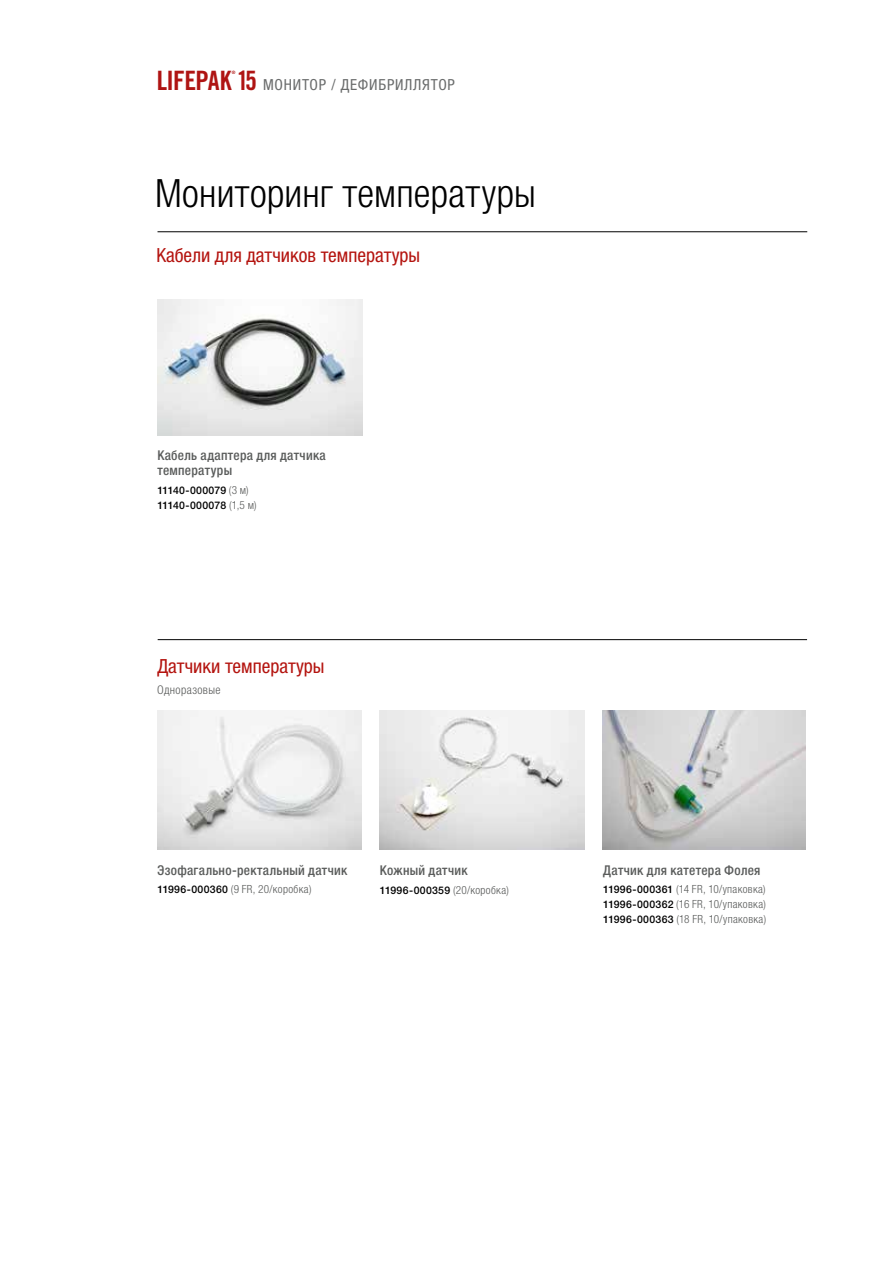
<style>
.page{position:relative;width:893px;height:1263px;background:#fff}
.page>*{position:absolute;margin:0;border:0;box-sizing:border-box;transform-origin:0 0}
.t1{font:300 condensed 39px "Helvetica Neue LTW1 G";letter-spacing:.005em;color:#000}
.t2{font:26.7px "Trade Gothic LT Std Bd Cn 20";letter-spacing:-.025em;color:#af1413}
.t3{font:condensed 19.5px "Helvetica Neue LTW1 G";color:#b4140f}
.t4{font:condensed 15.3px "Helvetica Neue LTW1 G";letter-spacing:.05em;color:#6a6c6c}
.t5{font:500 condensed 13.5px/15px "Helvetica Neue LTW1 G";letter-spacing:.02em;color:#5a5c5b}
.t6{font:300 condensed 12px "Helvetica Neue LTW1 G";letter-spacing:.03em;color:#5a5c5b}
.t7{font:300 condensed 11.25px/15px "Helvetica Neue LTW1 G";letter-spacing:.03em;color:#5a5c5b;text-align:justify}
.t8{font:500 10.5px/15px "Helvetica Neue LTW1 G";letter-spacing:.02em;color:#000}
.t9{font:4.65px "Trade Gothic LT Std Bd Cn 20";color:#af1413}
.s1{font-family:"Trade Gothic LT Std Bd Cn 20";font-stretch:normal;font-size:26.7px;color:#af1413}
.s2{font-weight:300;font-stretch:condensed;font-size:11.25px;color:#5a5c5b}
.s3{font-weight:500;font-stretch:normal;font-size:10.5px;color:#000}
</style>
<div class="page">
<img style="left:157px;top:299px;width:205px;height:136px">
<img style="left:158px;top:710px;width:204px;height:140px">
<img style="left:380px;top:710px;width:204px;height:140px">
<hr style="left:158px;top:231px;width:649px;height:1px;background:#000">
<img style="left:603px;top:710px;width:202px;height:140px">
<hr style="left:158px;top:639px;width:649px;height:1px;background:#000">
<h2 class="t2" style="left:157px;top:64px;width:76px">LIFEPAK</h2>
<p class="t9" style="left:232px;top:70px;width:5px">®</p>
<h3 class="t4" style="left:237px;top:76px;width:219px"><span class="s1">15</span> МОНИТОР / ДЕФИБРИЛЛЯТОР</h3>
<h1 class="t1" style="left:155px;top:171px;width:382px">Мониторинг температуры</h1>
<h3 class="t3" style="left:156px;top:244px;width:265px">Кабели для датчиков температуры</h3>
<p class="t5" style="left:157px;top:448px;width:170px">Кабель адаптера для датчика температуры</p>
<p class="t8" style="left:157px;top:482px;width:101px">11140-000079 <span class="s2">(3 м)<br></span>11140-000078 <span class="s2">(1,5 м)</span></p>
<h3 class="t3" style="left:158px;top:654px;width:169px">Датчики температуры</h3>
<p class="t6" style="left:157px;top:683px;width:65px">Одноразовые</p>
<p class="t5" style="left:158px;top:862px;width:191px">Эзофагально-ректальный датчик</p>
<p class="t7" style="left:158px;top:881px;width:156px"><span class="s3">11996-000360</span> (9 FR, 20/коробка)</p>
<p class="t5" style="left:380px;top:863px;width:89px">Кожный датчик</p>
<p class="t8" style="left:380px;top:882px;width:131px">11996-000359 <span class="s2">(20/коробка)</span></p>
<p class="t5" style="left:603px;top:863px;width:159px">Датчик для катетера Фолея</p>
<p class="t7" style="left:603px;top:882px;width:165px"><span class="s3">11996-000361</span> (14 FR, 10/упаковка)<br><span class="s3">11996-000362</span> (16 FR, 10/упаковка)<br><span class="s3">11996-000363</span> (18 FR, 10/упаковка)</p>
</div>
